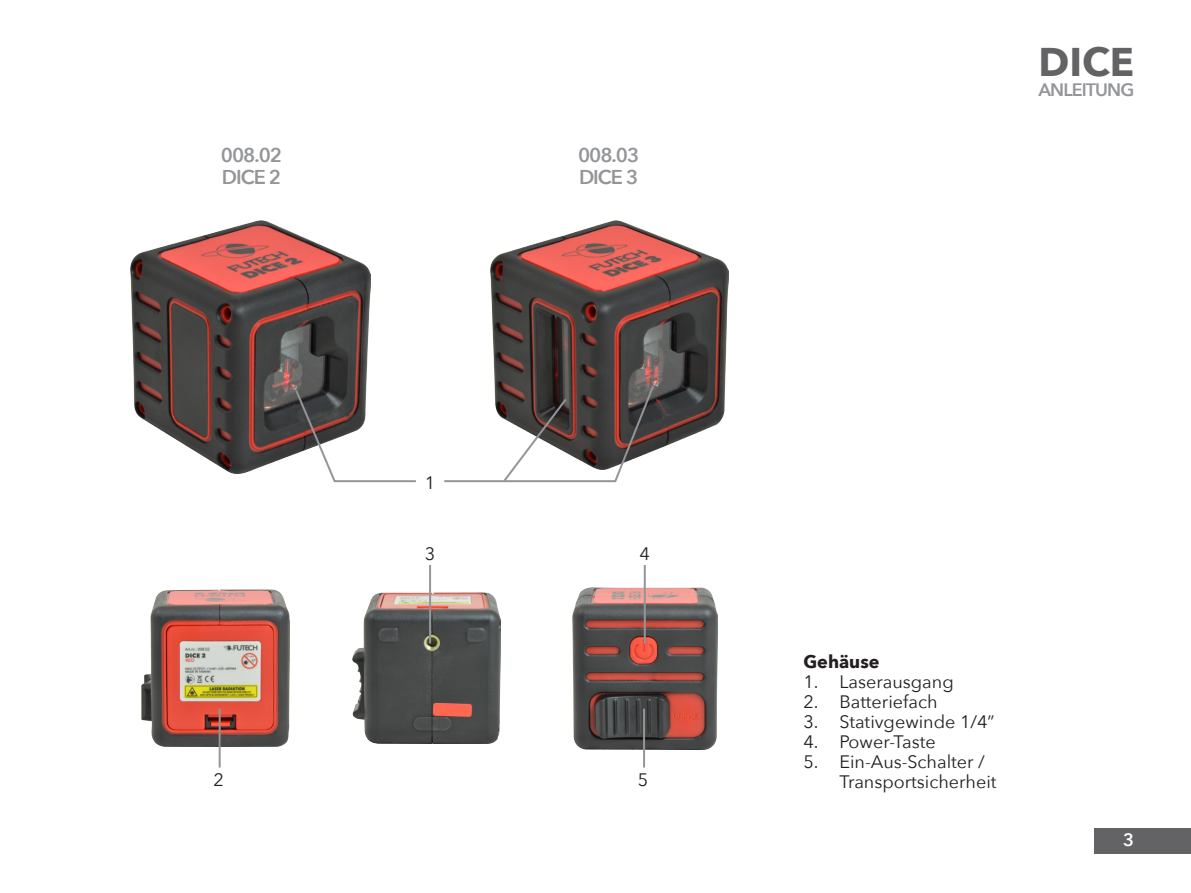
<style>
.page{position:relative;width:1191px;height:893px;background:#fff}
.page>*{position:absolute;margin:0;border:0;box-sizing:border-box;transform-origin:0 0}
.t1{font:700 40px "Avenir Next";color:#636366}
.t2{font:600 20px/22px "Avenir Next";letter-spacing:-.05em;color:#939598}
.t3{font:18px/20px "Avenir Next";color:#231f20}
.t4{font:600 18px "Avenir Next";letter-spacing:-.05em;color:#939598}
.BASIC_-_HIGHLIGHT{font:700 18px "Avenir Next";color:#231f20}
.t5{font:600 18px "Avenir Next";color:#fff}
</style>
<div class="page">
<div style="left:1094px;top:828px;width:97px;height:26px;background:#636366"></div>
<img style="left:141px;top:590px;width:148px;height:157px">
<img style="left:352px;top:593px;width:149px;height:151px">
<img style="left:130px;top:220px;width:241px;height:253px">
<img style="left:491px;top:220px;width:237px;height:231px">
<img style="left:572px;top:587px;width:145px;height:162px">
<hr style="left:219px;top:709px;width:2px;height:58px;background:#939598">
<hr style="left:643px;top:709px;width:2px;height:58px;background:#939598">
<hr style="left:429px;top:565px;width:2px;height:78px;background:#939598">
<hr style="left:644px;top:565px;width:2px;height:78px;background:#939598">
<svg style="left:294px;top:388px;width:122px;height:95px"></svg>
<svg style="left:444px;top:384px;width:211px;height:99px"></svg>
<p class="t2" style="left:221px;top:143px;width:63px">008.02<br>DICE 2</p>
<p class="t3" style="left:425px;top:472px;width:12px">1</p>
<p class="t2" style="left:578px;top:143px;width:63px">008.03<br>DICE 3</p>
<p class="t3" style="left:425px;top:543px;width:12px">3</p>
<p class="t3" style="left:639px;top:543px;width:12px">4</p>
<p class="t3" style="left:213px;top:768px;width:12px">2</p>
<p class="t3" style="left:638px;top:768px;width:12px">5</p>
<h1 class="t1" style="left:1038px;top:27px;width:97px">DICE</h1>
<p class="t4" style="left:1038px;top:75px;width:97px">ANLEITUNG</p>
<p class="BASIC_-_HIGHLIGHT" style="left:803px;top:646px;width:78px">Gehäuse</p>
<p class="t3" style="left:803px;top:671px;width:152px">1. Laserausgang</p>
<p class="t3" style="left:803px;top:691px;width:136px">2. Batteriefach</p>
<p class="t3" style="left:803px;top:711px;width:192px">3. Stativgewinde 1/4”</p>
<p class="t3" style="left:803px;top:731px;width:134px">4. Power-Taste</p>
<p class="t3" style="left:839px;top:751px;width:159px;text-indent:-36px">5. Ein-Aus-Schalter /<br>Transportsicherheit</p>
<p class="t5" style="left:1123px;top:824px;width:12px">3</p>
</div>
